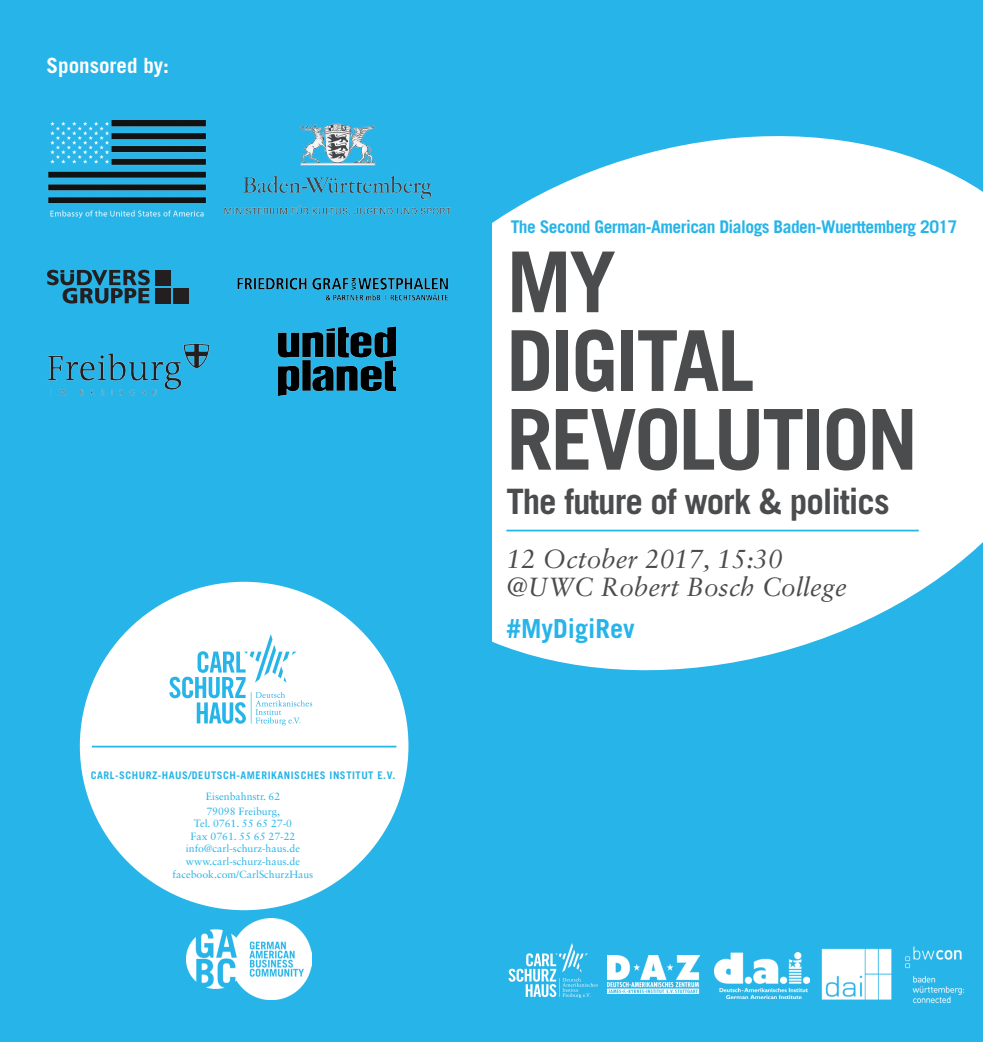
<style>
.page{position:relative;width:983px;height:1042px;background:#fff}
.page>*{position:absolute;margin:0;border:0;box-sizing:border-box;transform-origin:0 0}
.t1{font:700 84px/78.8px "Trade Gothic LT Std";letter-spacing:-.03em;color:#4b4c4d}
.t2{font:700 35px "Trade Gothic LT Std";letter-spacing:-.03em;color:#4b4c4d}
.t3{font:italic 26.25px/28px "Sabon LT Std";color:#4b4c4d}
.t4{font:700 26.25px "Trade Gothic LT Std";color:#27b4e8}
.t5{font:700 21px "Trade Gothic LT Std";color:#fff}
.t6{font:700 17.5px "Trade Gothic LT Std";letter-spacing:-.03em;color:#27b4e8}
.t7{font:10.5px/12.6px "Sabon LT Std";color:#27b4e8}
.t8{font:700 10.5px "Trade Gothic LT Std";letter-spacing:.05em;color:#27b4e8}
</style>
<div class="page">
<div style="left:489px;top:0;width:493px;height:1042px;background:#27b4e8"></div>
<svg style="left:492px;top:136px;width:490px;height:535px;background:#e8f7fc"></svg>
<svg style="left:508px;top:943px;width:89px;height:55px"></svg>
<img style="left:714px;top:952px;width:95px;height:47px">
<img style="left:821px;top:948px;width:70px;height:52px">
<img style="left:607px;top:956px;width:92px;height:38px">
<img style="left:905px;top:946px;width:60px;height:58px">
<hr style="left:506px;top:530px;width:412px;height:1px;background:#27b4e8">
<div style="left:0;top:0;width:491px;height:1042px;background:#27b4e8"></div>
<div style="left:80px;top:582px;width:328px;height:328px;background:#fff;border-radius:50%"></div>
<hr style="left:92px;top:746px;width:304px;height:1px;background:#27b4e8">
<svg style="left:169px;top:634px;width:143px;height:91px"></svg>
<img style="left:48px;top:120px;width:159px;height:99px">
<img style="left:224px;top:123px;width:227px;height:93px">
<img style="left:237px;top:277px;width:211px;height:24px">
<div style="left:155px;top:270px;width:15px;height:15px;background:#231f20"></div>
<div style="left:155px;top:288px;width:15px;height:15px;background:#231f20"></div>
<div style="left:173px;top:288px;width:16px;height:15px;background:#231f20"></div>
<svg style="left:47px;top:270px;width:103px;height:33px"></svg>
<img style="left:278px;top:327px;width:118px;height:68px">
<img style="left:47px;top:344px;width:163px;height:51px">
<img style="left:186px;top:918px;width:126px;height:82px">
<h3 class="t5" style="left:46px;top:53px;width:124px">Sponsored by:</h3>
<p class="t8" style="left:91px;top:768px;width:306px">CARL-SCHURZ-HAUS/DEUTSCH-AMERIKANISCHES INSTITUT E.V.</p>
<p class="t7" style="left:206px;top:789px;width:76px;line-height:14.7px">Eisenbahnstr. 62<br>79098 Freiburg,</p>
<p class="t7" style="left:173px;top:817px;width:142px;text-align:center">Tel. 0761. 55 65 27-0<br>Fax 0761. 55 65 27-22 info@carl-schurz-haus.de www.carl-schurz-haus.de facebook.com/CarlSchurzHaus</p>
<h3 class="t6" style="left:510px;top:216px;width:448px">The Second German-American Dialogs Baden-Wuerttemberg 2017</h3>
<h1 class="t1" style="left:506px;top:242px;width:413px">MY<br>DIGITAL<br>REVOLUTION</h1>
<h2 class="t2" style="left:506px;top:479px;width:384px">The future of work &amp; politics</h2>
<h3 class="t3" style="left:506px;top:545px;width:342px">12 October 2017, 15:30 @UWC Robert Bosch College</h3>
<h3 class="t4" style="left:506px;top:613px;width:130px">#MyDigiRev</h3>
</div>
